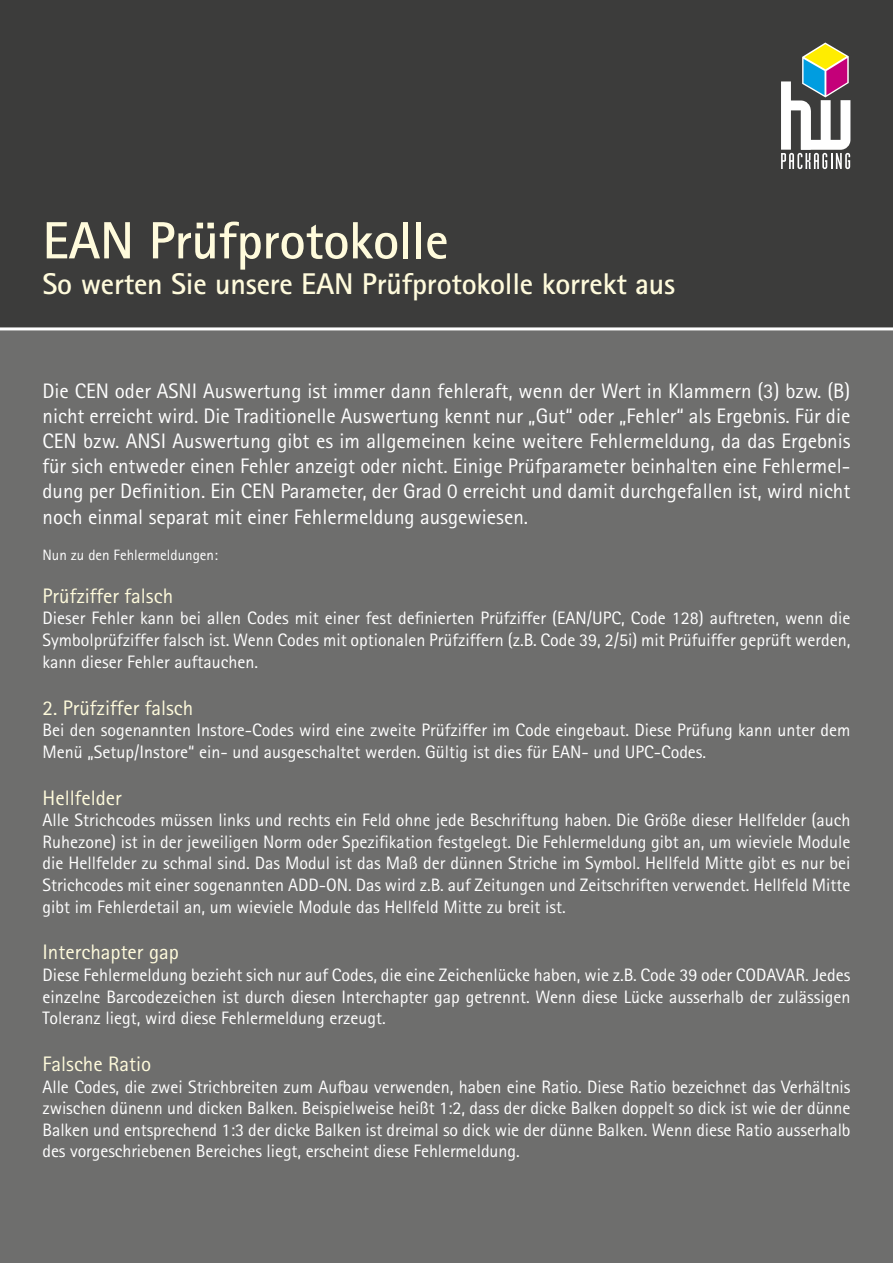
<style>
.page{position:relative;width:893px;height:1263px;background:#fff}
.page>*{position:absolute;margin:0;border:0;box-sizing:border-box;transform-origin:0 0}
.t1{font:700 52.5px "Rotis Sans Serif";letter-spacing:-.01em;color:#fffbdc}
.t2{font:700 30px "Rotis Sans Serif";letter-spacing:-.01em;color:#fffbdc}
.t3{font:21px/25.2px "Rotis Sans Serif";color:#fff;text-align:justify}
.t4{font:21px "Rotis Sans Serif";color:#fffbdc}
.t5{font:18px/21.6px "Rotis Sans Serif";color:#fff;text-align:justify}
.t6{font:15px "Rotis Sans Serif";color:#fff}
</style>
<div class="page">
<div style="left:0;top:330px;width:893px;height:933px;background:#6e6e6d"></div>
<div style="left:0;top:0;width:893px;height:327px;background:#3c3c3b"></div>
<svg style="left:781px;top:43px;width:69px;height:126px"></svg>
<h1 class="t1" style="left:43px;top:207px;width:407px">EAN Prüfprotokolle</h1>
<h2 class="t2" style="left:43px;top:265px;width:634px">So werten Sie unsere EAN Prüfprotokolle korrekt aus</h2>
<p class="t3" style="left:43px;top:378px;width:809px">Die CEN oder ASNI Auswertung ist immer dann fehleraft, wenn der Wert in Klammern (3) bzw. (B) nicht erreicht wird. Die Traditionelle Auswertung kennt nur „Gut“ oder „Fehler“ als Ergebnis. Für die CEN bzw. ANSI Auswertung gibt es im allgemeinen keine weitere Fehlermeldung, da das Ergebnis für sich entweder einen Fehler anzeigt oder nicht. Einige Prüfparameter beinhalten eine Fehlermel&shy;dung per Definition. Ein CEN Parameter, der Grad 0 erreicht und damit durchgefallen ist, wird nicht noch einmal separat mit einer Fehlermeldung ausgewiesen.</p>
<p class="t6" style="left:43px;top:546px;width:177px">Nun zu den Fehlermeldungen:</p>
<p class="t4" style="left:43px;top:583px;width:132px">Prüfziffer falsch</p>
<p class="t5" style="left:43px;top:607px;width:809px">Dieser Fehler kann bei allen Codes mit einer fest definierten Prüfziffer (EAN/UPC, Code 128) auftreten, wenn die Symbolprüfziffer falsch ist. Wenn Codes mit optionalen Prüfziffern (z.B. Code 39, 2/5i) mit Prüfuiffer geprüft werden, kann dieser Fehler auftauchen.</p>
<p class="t4" style="left:43px;top:695px;width:152px">2. Prüfziffer falsch</p>
<p class="t5" style="left:43px;top:719px;width:809px">Bei den sogenannten Instore-Codes wird eine zweite Prüfziffer im Code eingebaut. Diese Prüfung kann unter dem<br>Menü „Setup/Instore“ ein- und ausgeschaltet werden. Gültig ist dies für EAN- und UPC-Codes.</p>
<p class="t4" style="left:43px;top:785px;width:81px">Hellfelder</p>
<p class="t5" style="left:43px;top:809px;width:809px">Alle Strichcodes müssen links und rechts ein Feld ohne jede Beschriftung haben. Die Größe dieser Hellfelder (auch Ruhezone) ist in der jeweiligen Norm oder Spezifikation festgelegt. Die Fehlermeldung gibt an, um wieviele Module die Hellfelder zu schmal sind. Das Modul ist das Maß der dünnen Striche im Symbol. Hellfeld Mitte gibt es nur bei Strichcodes mit einer sogenannten ADD-ON. Das wird z.B. auf Zeitungen und Zeitschriften verwendet. Hellfeld Mitte gibt im Fehlerdetail an, um wieviele Module das Hellfeld Mitte zu breit ist.</p>
<p class="t4" style="left:43px;top:940px;width:138px">Interchapter gap</p>
<p class="t5" style="left:43px;top:964px;width:809px">Diese Fehlermeldung bezieht sich nur auf Codes, die eine Zeichenlücke haben, wie z.B. Code 39 oder CODAVAR. Jedes einzelne Barcodezeichen ist durch diesen Interchapter gap getrennt. Wenn diese Lücke ausserhalb der zulässigen Toleranz liegt, wird diese Fehlermeldung erzeugt.</p>
<p class="t4" style="left:43px;top:1051px;width:110px">Falsche Ratio</p>
<p class="t5" style="left:43px;top:1075px;width:809px">Alle Codes, die zwei Strichbreiten zum Aufbau verwenden, haben eine Ratio. Diese Ratio bezeichnet das Verhältnis zwischen dünenn und dicken Balken. Beispielweise heißt 1:2, dass der dicke Balken doppelt so dick ist wie der dünne Balken und entsprechend 1:3 der dicke Balken ist dreimal so dick wie der dünne Balken. Wenn diese Ratio ausserhalb des vorgeschriebenen Bereiches liegt, erscheint diese Fehlermeldung.</p>
</div>
